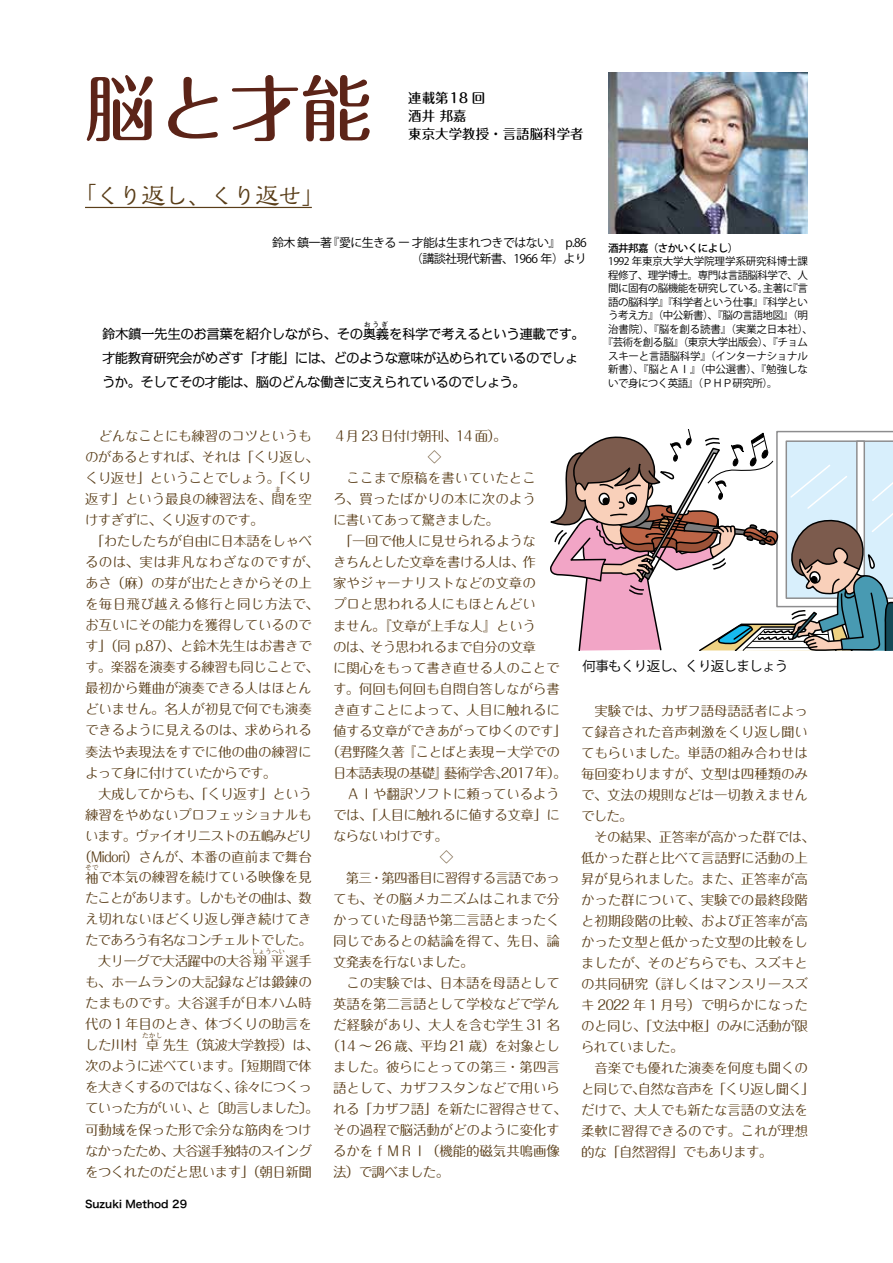
<style>
.page{position:relative;width:893px;height:1263px;background:#fff}
.page>*{position:absolute;margin:0;border:0;box-sizing:border-box;transform-origin:0 0}
.t1{font:500 72px "Maru Fo Pro";color:#5c2418}
.t2{font:500 24px "Kaimin Tu Std";letter-spacing:-.05em;color:#5a3e19}
.t3{font:13.5px/21px "Maru Fo Pro";letter-spacing:-.015em;color:#5a3e19}
.t4{font:13.5px/21px "Maru Fo Pro";letter-spacing:-.04em;color:#5a3e19}
.t5{font:13.5px "Maru Fo Pro";letter-spacing:-.06em;color:#5a3e19}
.t6{font:13.5px/23.7px "Kakumin Pro";letter-spacing:-.05em;color:#000}
.t7{font:13.5px "Maru Fo Pro";letter-spacing:-.035em;color:#5a3e19}
.t8{font:13.5px "Maru Fo Pro";letter-spacing:-.07em;color:#5a3e19}
.t9{font:500 13.5px/18px "Maru Fo Pro";color:#000}
.t10{font:13.5px "Maru Fo Pro";letter-spacing:-.045em;color:#5a3e19}
.t11{font:13.5px "Maru Fo Pro";letter-spacing:.03em;color:#5a3e19}
.t12{font:13.5px "Maru Fo Pro";letter-spacing:.025em;color:#5a3e19}
.t13{font:13.5px "Maru Fo Pro";letter-spacing:.015em;color:#5a3e19}
.t14{font:13.5px "Koz Go Pro";letter-spacing:-.05em;color:#000}
.t15{font:13.5px "Maru Fo Pro";letter-spacing:.005em;color:#5a3e19}
.t16{font:12px/16.5px "Koz Go Pro";letter-spacing:-.05em;color:#000;text-align:right}
.t17{font:10.5px "Koz Go Pro";letter-spacing:-.045em;color:#000}
.t18{font:10.5px "Koz Go Pro";letter-spacing:-.015em;color:#000}
.t19{font:10.5px "Koz Go Pro";letter-spacing:-.025em;color:#000}
.t20{font:10.5px "Hira Kaku Pro W6";color:#000}
.t21{font:500 10.5px "Koz Go Pro";letter-spacing:-.05em;color:#000}
.t22{font:6.75px "Maru Fo Pro";letter-spacing:.005em;color:#5a3e19}
.t23{font:6.75px "Kakumin Pro";color:#000}
</style>
<div class="page">
<hr style="left:85px;top:207px;width:227px;height:1px;background:#5a3e19">
<img style="left:608px;top:72px;width:200px;height:162px">
<svg style="left:550px;top:430px;width:343px;height:220px"></svg>
<h1 class="t1" style="left:85px;top:51px;width:289px">脳と才能</h1>
<h2 class="t2" style="left:73px;top:179px;width:253px">「くり返し、くり返せ」</h2>
<p class="t9" style="left:408px;top:87px;width:177px">連載第18 回<br>酒井 邦嘉<br>東京大学教授・言語脳科学者</p>
<p class="t16" style="left:272px;top:234px;width:316px">鈴木 鎮一著 『愛に生きる ー 才能は生まれつきではない』　p.86（講談社現代新書、1966 年）より</p>
<p class="t21" style="left:608px;top:241px;width:132px">酒井邦嘉（さかいくによし）</p>
<p class="t18" style="left:608px;top:254px;width:201px">1992 年東京大学大学院理学系研究科博士課</p>
<p class="t17" style="left:608px;top:268px;width:201px">程修了、理学博士。専門は言語脳科学で、人</p>
<p class="t17" style="left:608px;top:281px;width:201px">間に固有の脳機能を研究している。主著に『言</p>
<p class="t17" style="left:608px;top:295px;width:201px">語の脳科学』『科学者という仕事』『科学とい</p>
<p class="t17" style="left:608px;top:308px;width:201px">う考え方』（中公新書）、『脳の言語地図』（明</p>
<p class="t18" style="left:608px;top:322px;width:207px">治書院）、『脳を創る読書』（実業之日本社）、</p>
<p class="t17" style="left:603px;top:335px;width:207px">『芸術を創る脳』（東京大学出版会）、『チョム</p>
<p class="t19" style="left:608px;top:349px;width:201px">スキーと言語脳科学』（インターナショナル</p>
<p class="t18" style="left:608px;top:362px;width:201px">新書）、『脳とＡＩ』（中公選書）、『勉強しな</p>
<p class="t17" style="left:608px;top:376px;width:171px">いで身につく英語』（ＰＨＰ研究所）。</p>
<p class="t23" style="left:364px;top:319px;width:26px">おうぎ</p>
<p class="t6" style="left:102px;top:344px;width:478px">才能教育研究会がめざす「才能」には、どのような意味が込められているのでしょうか。そしてその才能は、脳のどんな働きに支えられているのでしょう。</p>
<p class="t6" style="left:102px;top:321px;width:484px">鈴木鎮一先生のお言葉を紹介しながら、その奥義を科学で考えるという連載です。</p>
<p class="t3" style="left:85px;top:424px;width:235px">　どんなことにも練習のコツというものがあるとすれば、それは「くり返し、くり返せ」ということでしょう。「くり返す」という最良の練習法を、間を空</p>
<p class="t22" style="left:275px;top:484px;width:8px">ま</p>
<p class="t5" style="left:85px;top:510px;width:180px">けすぎずに、くり返すのです。</p>
<p class="t4" style="left:85px;top:529px;width:228px">　「わたしたちが自由に日本語をしゃべ</p>
<p class="t11" style="left:85px;top:552px;width:235px">るのは、実は非凡なわざなのですが、</p>
<p class="t3" style="left:85px;top:571px;width:228px">あさ（麻）の芽が出たときからその上</p>
<p class="t12" style="left:85px;top:594px;width:235px">を毎日飛び越える修行と同じ方法で、</p>
<p class="t3" style="left:85px;top:613px;width:228px">お互いにその能力を獲得しているので</p>
<p class="t3" style="left:85px;top:634px;width:228px">す」（同 p.87）、と鈴木先生はお書きで</p>
<p class="t4" style="left:85px;top:655px;width:235px">す。楽器を演奏する練習も同じことで、</p>
<p class="t3" style="left:85px;top:676px;width:228px">最初から難曲が演奏できる人はほとん</p>
<p class="t3" style="left:85px;top:697px;width:228px">どいません。名人が初見で何でも演奏</p>
<p class="t3" style="left:85px;top:718px;width:228px">できるように見えるのは、求められる</p>
<p class="t3" style="left:85px;top:739px;width:228px">奏法や表現法をすでに他の曲の練習に</p>
<p class="t5" style="left:85px;top:762px;width:193px">よって身に付けていたからです。</p>
<p class="t7" style="left:85px;top:783px;width:228px">　大成してからも、「くり返す」という</p>
<p class="t3" style="left:85px;top:802px;width:228px">練習をやめないプロフェッショナルも</p>
<p class="t8" style="left:85px;top:825px;width:228px">います。ヴァイオリニストの五嶋みどり</p>
<p class="t3" style="left:78px;top:844px;width:235px">（Midori）さんが、本番の直前まで舞台</p>
<p class="t3" style="left:85px;top:865px;width:228px">袖で本気の練習を続けている映像を見</p>
<p class="t22" style="left:85px;top:862px;width:15px">そで</p>
<p class="t3" style="left:85px;top:886px;width:228px;text-align:justify">たことがあります。しかもその曲は、数え切れないほどくり返し弾き続けてきたであろう有名なコンチェルトでした。　大リーグで大活躍中の大谷翔平選手</p>
<p class="t22" style="left:252px;top:946px;width:35px">しょうへい</p>
<p class="t3" style="left:85px;top:970px;width:235px">も、ホームランの大記録などは鍛錬のたまものです。大谷選手が日本ハム時代の１年目のとき、体づくりの助言をした川村 卓先生（筑波大学教授）は、</p>
<p class="t22" style="left:142px;top:1030px;width:22px">たかし</p>
<p class="t4" style="left:85px;top:1054px;width:235px">次のように述べています。「短期間で体を大きくするのではなく、徐々につくっていった方がいい、と〔助言しました〕。可動域を保った形で余分な筋肉をつけなかったため、大谷選手独特のスイングをつくれたのだと思います」（朝日新聞</p>
<p class="t20" style="left:85px;top:1195px;width:104px">Suzuki Method 29</p>
<p class="t8" style="left:333px;top:426px;width:175px">４月 23 日付け朝刊、14 面）。</p>
<p class="t3" style="left:428px;top:445px;width:15px">◇</p>
<p class="t3" style="left:333px;top:466px;width:204px">　ここまで原稿を書いていたとこ</p>
<p class="t15" style="left:333px;top:489px;width:204px">ろ、買ったばかりの本に次のよう</p>
<p class="t5" style="left:333px;top:510px;width:167px">に書いてあって驚きました。</p>
<p class="t3" style="left:333px;top:529px;width:204px">　「一回で他人に見せられるような</p>
<p class="t5" style="left:333px;top:552px;width:204px">きちんとした文章を書ける人は、作</p>
<p class="t3" style="left:333px;top:571px;width:204px">家やジャーナリストなどの文章の</p>
<p class="t3" style="left:333px;top:592px;width:204px">プロと思われる人にもほとんどい</p>
<p class="t3" style="left:333px;top:613px;width:204px">ません。『文章が上手な人』という</p>
<p class="t5" style="left:333px;top:636px;width:204px">のは、そう思われるまで自分の文章</p>
<p class="t3" style="left:333px;top:655px;width:228px">に関心をもって書き直せる人のことで</p>
<p class="t3" style="left:333px;top:676px;width:228px">す。何回も何回も自問自答しながら書</p>
<p class="t3" style="left:333px;top:697px;width:228px">き直すことによって、人目に触れるに</p>
<p class="t4" style="left:333px;top:718px;width:235px">値する文章ができあがってゆくのです」</p>
<p class="t7" style="left:326px;top:741px;width:235px">（君野隆久著 『ことばと表現－大学での</p>
<p class="t5" style="left:333px;top:762px;width:235px">日本語表現の基礎』藝術学舎、2017年）。</p>
<p class="t3" style="left:333px;top:781px;width:228px">　ＡＩや翻訳ソフトに頼っているよう</p>
<p class="t4" style="left:333px;top:802px;width:228px">では、「人目に触れるに値する文章」に</p>
<p class="t5" style="left:333px;top:825px;width:117px">ならないわけです。</p>
<p class="t3" style="left:440px;top:844px;width:15px">◇</p>
<p class="t5" style="left:333px;top:867px;width:228px">　第三・第四番目に習得する言語であっ</p>
<p class="t3" style="left:333px;top:886px;width:228px">ても、その脳メカニズムはこれまで分</p>
<p class="t3" style="left:333px;top:907px;width:228px">かっていた母語や第二言語とまったく</p>
<p class="t3" style="left:333px;top:928px;width:228px">同じであるとの結論を得て、先日、論</p>
<p class="t5" style="left:333px;top:951px;width:142px">文発表を行ないました。</p>
<p class="t3" style="left:333px;top:970px;width:228px">　この実験では、日本語を母語として</p>
<p class="t3" style="left:333px;top:991px;width:228px">英語を第二言語として学校などで学ん</p>
<p class="t13" style="left:333px;top:1014px;width:228px">だ経験があり、大人を含む学生 31 名</p>
<p class="t10" style="left:326px;top:1035px;width:235px">（14 ～ 26 歳、平均 21 歳）を対象とし</p>
<p class="t3" style="left:333px;top:1054px;width:228px">ました。彼らにとっての第三・第四言</p>
<p class="t3" style="left:333px;top:1075px;width:228px">語として、カザフスタンなどで用いら</p>
<p class="t4" style="left:333px;top:1096px;width:235px">れる「カザフ語」を新たに習得させて、</p>
<p class="t3" style="left:333px;top:1117px;width:228px">その過程で脳活動がどのように変化す</p>
<p class="t3" style="left:333px;top:1138px;width:228px">るかをｆＭＲＩ（機能的磁気共鳴画像</p>
<p class="t3" style="left:333px;top:1159px;width:118px">法）で調べました。</p>
<p class="t14" style="left:583px;top:657px;width:207px">何事もくり返し、くり返しましょう</p>
<p class="t3" style="left:581px;top:699px;width:235px">　実験では、カザフ語母語話者によって録音された音声刺激をくり返し聞いてもらいました。単語の組み合わせは毎回変わりますが、文型は四種類のみで、文法の規則などは一切教えませんでした。<br>　その結果、正答率が高かった群では、低かった群と比べて言語野に活動の上昇が見られました。また、正答率が高かった群について、実験での最終段階と初期段階の比較、および正答率が高かった文型と低かった文型の比較をしましたが、そのどちらでも、スズキとの共同研究（詳しくはマンスリースズキ 2022 年 1 月号）で明らかになったのと同じ、「文法中枢」のみに活動が限られていました。<br>　音楽でも優れた演奏を何度も聞くのと同じで、自然な音声を「くり返し聞く」だけで、大人でも新たな言語の文法を柔軟に習得できるのです。これが理想的な「自然習得」でもあります。</p>
</div>
